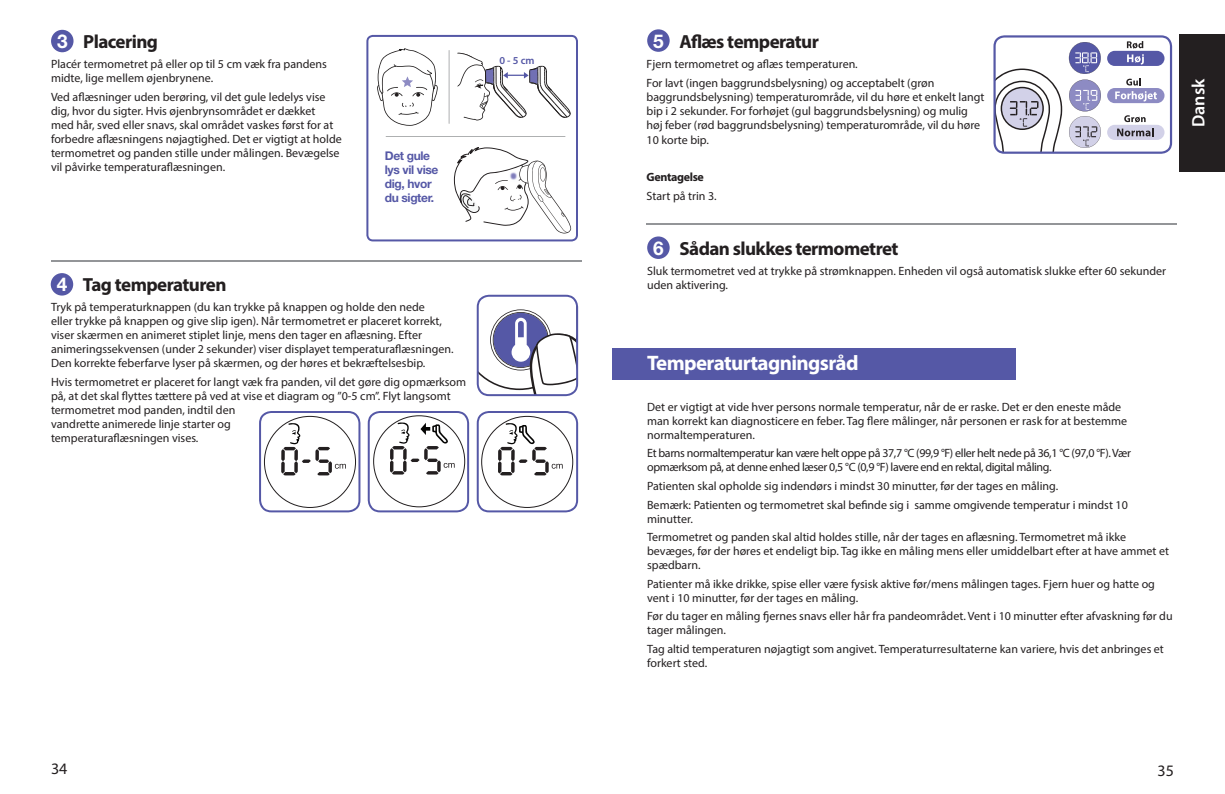
<style>
.page{position:relative;width:1225px;height:794px;background:#fff}
.page>*{position:absolute;margin:0;border:0;box-sizing:border-box;transform-origin:0 0}
.t1{font:700 21px "Myriad Pro";letter-spacing:-.03em;color:#fff}
.t2{font:700 19px "Myriad Pro";letter-spacing:-.03em;color:#231f20}
.t3{font:700 19px "Helvetica Neue LT";color:#fff}
.t4{font:600 18px "Myriad Pro";color:#fff}
.t5{font:16px "Myriad Pro";color:#231f20}
.t6{font:12px/14px "Myriad Pro";color:#231f20}
.t7{font:12px/14px "Myriad Pro";letter-spacing:-.03em;color:#231f20}
.t8{font:700 12px/14px "Helvetica Neue LT";letter-spacing:-.03em;color:#5558a6}
.t9{font:700 12px "Myriad Pro";letter-spacing:-.03em;color:#231f20}
.t10{font:600 10.6px "Myriad Pro";color:#5558a6}
.s1{font-family:"Helvetica Neue LT";color:#fff}
</style>
<div class="page">
<div style="left:1179px;top:34px;width:46px;height:137px;background:#231f20"></div>
<div style="left:51px;top:30px;width:23px;height:22px;background:#5558a6;border-radius:50%"></div>
<hr style="left:51px;top:260px;width:530px;height:1px;background:#939598">
<div style="left:51px;top:273px;width:22px;height:22px;background:#5558a6;border-radius:50%"></div>
<svg style="left:366px;top:35px;width:212px;height:206px"></svg>
<svg style="left:259px;top:411px;width:101px;height:101px"></svg>
<svg style="left:368px;top:411px;width:101px;height:101px"></svg>
<svg style="left:477px;top:411px;width:101px;height:101px"></svg>
<div style="left:647px;top:29px;width:22px;height:23px;background:#5558a6;border-radius:50%"></div>
<div style="left:647px;top:236px;width:22px;height:23px;background:#5558a6;border-radius:50%"></div>
<div style="left:612px;top:348px;width:404px;height:32px;background:#5558a6"></div>
<hr style="left:646px;top:224px;width:530px;height:1px;background:#939598">
<svg style="left:993px;top:35px;width:179px;height:119px"></svg>
<svg style="left:477px;top:295px;width:101px;height:101px"></svg>
<h2 class="t2" style="left:57px;top:34px;width:103px"><span class="s1">3</span> Placering</h2>
<p class="t6" style="left:51px;top:58px;width:277px">Placér termometret på eller op til 5 cm væk fra pandens midte, lige mellem øjenbrynene.</p>
<p class="t6" style="left:51px;top:91px;width:292px">Ved aflæsninger uden berøring, vil det gule ledelys vise dig, hvor du sigter. Hvis øjenbrynsområdet er dækket<br>med hår, sved eller snavs, skal området vaskes først for at forbedre aflæsningens nøjagtighed. Det er vigtigt at holde termometret og panden stille under målingen. Bevægelse vil påvirke temperaturaflæsningen.</p>
<p class="t8" style="left:385px;top:150px;width:55px">Det gule lys vil vise dig, hvor du sigter.</p>
<h2 class="t3" style="left:57px;top:278px;width:12px">4</h2>
<h2 class="t2" style="left:83px;top:278px;width:145px">Tag temperaturen</h2>
<p class="t6" style="left:51px;top:301px;width:404px">Tryk på temperaturknappen (du kan trykke på knappen og holde den nede<br>eller trykke på knappen og give slip igen). Når termometret er placeret korrekt, viser skærmen en animeret stiplet linje, mens den tager en aflæsning. Efter animeringssekvensen (under 2 sekunder) viser displayet temperaturaflæsningen.<br>Den korrekte feberfarve lyser på skærmen, og der høres et bekræftelsesbip.</p>
<p class="t6" style="left:51px;top:376px;width:417px">Hvis termometret er placeret for langt væk fra panden, vil det gøre dig opmærksom på, at det skal flyttes tættere på ved at vise et diagram og ”0-5 cm”. Flyt langsomt termometret mod panden, indtil den<br>vandrette animerede linje starter og<br>temperaturaflæsningen vises.</p>
<p class="t10" style="left:499px;top:54px;width:37px">0 - 5 cm</p>
<h2 class="t2" style="left:653px;top:35px;width:167px"><span class="s1">5</span> Aflæs temperatur</h2>
<p class="t6" style="left:646px;top:56px;width:289px;line-height:18.6px">Fjern termometret og aflæs temperaturen.<br>For lavt (ingen baggrundsbelysning) og acceptabelt (grøn</p>
<p class="t6" style="left:646px;top:91px;width:339px">baggrundsbelysning) temperaturområde, vil du høre et enkelt langt bip i 2 sekunder. For forhøjet (gul baggrundsbelysning) og mulig høj feber (rød baggrundsbelysning) temperaturområde, vil du høre 10 korte bip.</p>
<p class="t9" style="left:646px;top:172px;width:59px">Gentagelse</p>
<p class="t6" style="left:646px;top:190px;width:72px">Start på trin 3.</p>
<h2 class="t2" style="left:653px;top:241px;width:247px"><span class="s1">6</span> Sådan slukkes termometret</h2>
<p class="t6" style="left:647px;top:265px;width:520px">Sluk termometret ved at trykke på strømknappen. Enheden vil også automatisk slukke efter 60 sekunder uden aktivering.</p>
<h3 class="t4" style="left:1191px;top:127px;width:50px;rotate:-90deg">Dansk</h3>
<h1 class="t1" style="left:647px;top:354px;width:213px">Temperaturtagningsråd</h1>
<p class="t6" style="left:647px;top:401px;width:481px">Det er vigtigt at vide hver persons normale temperatur, når de er raske. Det er den eneste måde man korrekt kan diagnosticere en feber. Tag flere målinger, når personen er rask for at bestemme normaltemperaturen.</p>
<p class="t7" style="left:647px;top:447px;width:485px">Et barns normaltemperatur kan være helt oppe på 37,7 °C (99,9 °F) eller helt nede på 36,1 °C (97,0 °F). Vær opmærksom på, at denne enhed læser 0,5 °C (0,9 °F) lavere end en rektal, digital måling.</p>
<p class="t6" style="left:647px;top:477px;width:482px;line-height:18.6px">Patienten skal opholde sig indendørs i mindst 30 minutter, før der tages en måling.<br>Bemærk: Patienten og termometret skal befinde sig i samme omgivende temperatur i mindst 10</p>
<p class="t6" style="left:647px;top:510px;width:480px;line-height:18.6px">minutter.<br>Termometret og panden skal altid holdes stille, når der tages en aflæsning. Termometret må ikke</p>
<p class="t6" style="left:647px;top:545px;width:523px">bevæges, før der høres et endeligt bip. Tag ikke en måling mens eller umiddelbart efter at have ammet et spædbarn.</p>
<p class="t6" style="left:647px;top:577px;width:509px">Patienter må ikke drikke, spise eller være fysisk aktive før/mens målingen tages. Fjern huer og hatte og vent i 10 minutter, før der tages en måling.</p>
<p class="t6" style="left:647px;top:610px;width:527px">Før du tager en måling fjernes snavs eller hår fra pandeområdet. Vent i 10 minutter efter afvaskning før du tager målingen.</p>
<p class="t6" style="left:647px;top:642px;width:518px">Tag altid temperaturen nøjagtigt som angivet. Temperaturresultaterne kan variere, hvis det anbringes et forkert sted.</p>
<h3 class="t5" style="left:51px;top:763px;width:18px">34</h3>
<h3 class="t5" style="left:1157px;top:764px;width:18px">35</h3>
</div>
